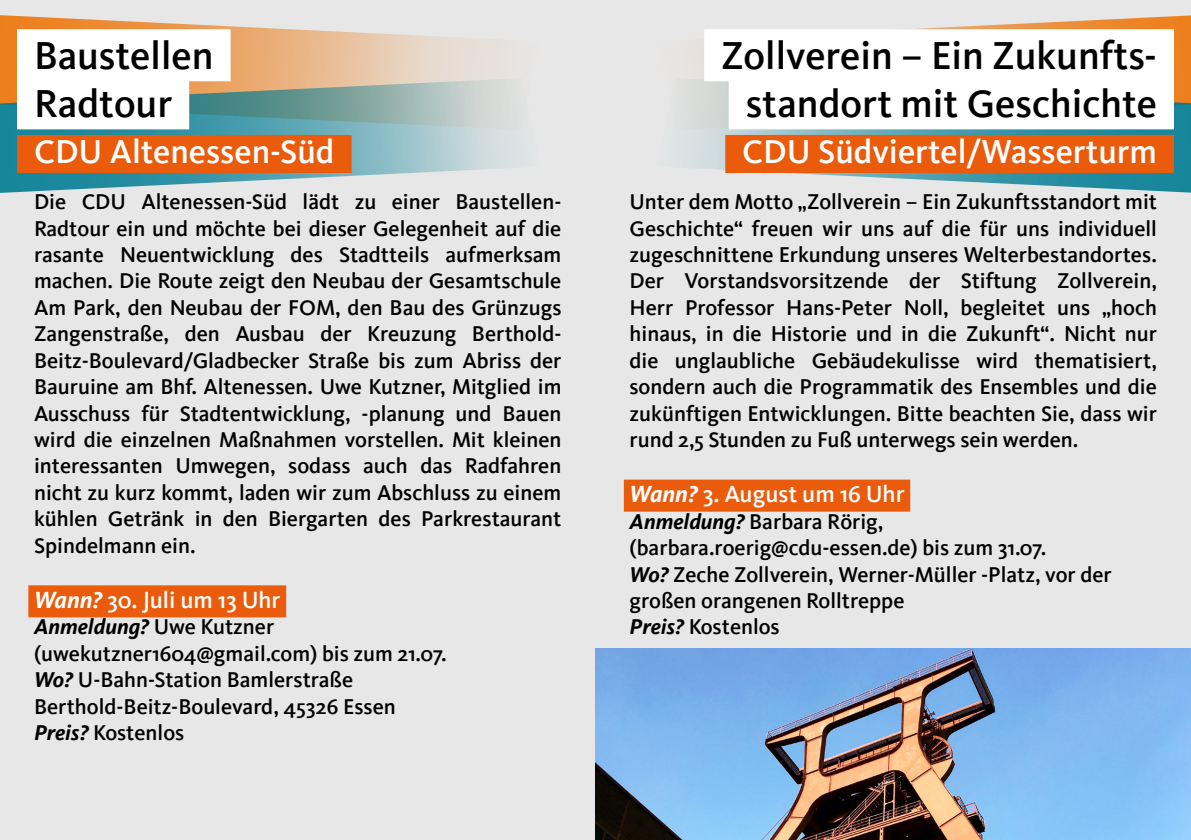
<style>
.page{position:relative;width:1191px;height:840px;background:#fff}
.page>*{position:absolute;margin:0;border:0;box-sizing:border-box;transform-origin:0 0}
.t1{font:500 40px/48px "CDU Kievit Tab";color:#000}
.t2{font:500 34px "CDU Kievit Tab";color:#fff}
.t3{font:500 24px "CDU Kievit";color:#fff}
.t4{font:500 22px/26.4px "CDU Kievit";color:#000;text-align:justify}
.s1{font-weight:700;font-style:italic}
</style>
<div class="page">
<div style="left:0;top:0;width:1191px;height:839px;background:#e7e7e7"></div>
<svg style="left:0;top:15px;width:497px;height:63px"></svg>
<svg style="left:0;top:78px;width:518px;height:115px"></svg>
<div style="left:17px;top:29px;width:214px;height:52px;background:#fff"></div>
<div style="left:17px;top:77px;width:172px;height:52px;background:#fff"></div>
<div style="left:28px;top:585px;width:258px;height:32px;background:#ea5b0b"></div>
<div style="left:17px;top:135px;width:334px;height:38px;background:#ea5b0b"></div>
<svg style="left:701px;top:15px;width:490px;height:63px"></svg>
<svg style="left:680px;top:78px;width:511px;height:115px"></svg>
<div style="left:704px;top:29px;width:470px;height:52px;background:#fff"></div>
<div style="left:728px;top:77px;width:446px;height:52px;background:#fff"></div>
<div style="left:624px;top:479px;width:286px;height:32px;background:#ea5b0b"></div>
<div style="left:725px;top:135px;width:449px;height:38px;background:#ea5b0b"></div>
<img style="left:595px;top:648px;width:596px;height:191px">
<h1 class="t1" style="left:34px;top:32px;width:181px">Baustellen<br>Radtour</h1>
<h2 class="t2" style="left:34px;top:132px;width:302px">CDU Altenessen-Süd</h2>
<p class="t4" style="left:34px;top:189px;width:529px">Die CDU Altenessen-Süd lädt zu einer Baustellen-Radtour ein und möchte bei dieser Gelegenheit auf die rasante Neuentwicklung des Stadtteils aufmerksam machen. Die Route zeigt den Neubau der Gesamtschule Am Park, den Neubau der FOM, den Bau des Grünzugs Zangenstraße, den Ausbau der Kreuzung Berthold-Beitz-Boulevard/Gladbecker Straße bis zum Abriss der Bauruine am Bhf. Altenessen. Uwe Kutzner, Mitglied im Ausschuss für Stadtentwicklung, -planung und Bauen wird die einzelnen Maßnahmen vorstellen. Mit kleinen interessanten Umwegen, sodass auch das Radfahren nicht zu kurz kommt, laden wir zum Abschluss zu einem kühlen Getränk in den Biergarten des Parkrestaurant Spindelmann ein.</p>
<p class="t3" style="left:34px;top:586px;width:248px"><span class="s1">Wann?</span> 30. Juli um 13 Uhr</p>
<p class="t4" style="left:34px;top:613px;width:414px;text-align:left"><span class="s1">Anmeldung?</span> Uwe Kutzner (uwekutzner1604@gmail.com) bis zum 21.07.<br><span class="s1">Wo?</span> U-Bahn-Station Bamlerstraße<br>Berthold-Beitz-Boulevard, 45326 Essen<br><span class="s1">Preis?</span> Kostenlos</p>
<h1 class="t1" style="left:721px;top:32px;width:437px;text-align:right">Zollverein – Ein Zukunfts&shy;standort mit Geschichte</h1>
<h2 class="t2" style="left:742px;top:132px;width:416px">CDU Südviertel/Wasserturm</h2>
<p class="t4" style="left:629px;top:189px;width:529px">Unter dem Motto „Zollverein – Ein Zukunftsstandort mit Geschichte“ freuen wir uns auf die für uns individuell zugeschnittene Erkundung unseres Welterbestandortes.<br>Der Vorstandsvorsitzende der Stiftung Zollverein, Herr Professor Hans-Peter Noll, begleitet uns „hoch hinaus, in die Historie und in die Zukunft“. Nicht nur die unglaubliche Gebäudekulisse wird thematisiert, sondern auch die Programmatik des Ensembles und die zukünftigen Entwicklungen. Bitte beachten Sie, dass wir rund 2,5 Stunden zu Fuß unterwegs sein werden.</p>
<p class="t3" style="left:629px;top:480px;width:276px"><span class="s1">Wann?</span> 3. August um 16 Uhr</p>
<p class="t4" style="left:629px;top:508px;width:483px;text-align:left"><span class="s1">Anmeldung?</span> Barbara Rörig, (barbara.roerig@cdu-essen.de) bis zum 31.07.<br><span class="s1">Wo?</span> Zeche Zollverein, Werner-Müller -Platz, vor der großen orangenen Rolltreppe<br><span class="s1">Preis?</span> Kostenlos</p>
</div>
